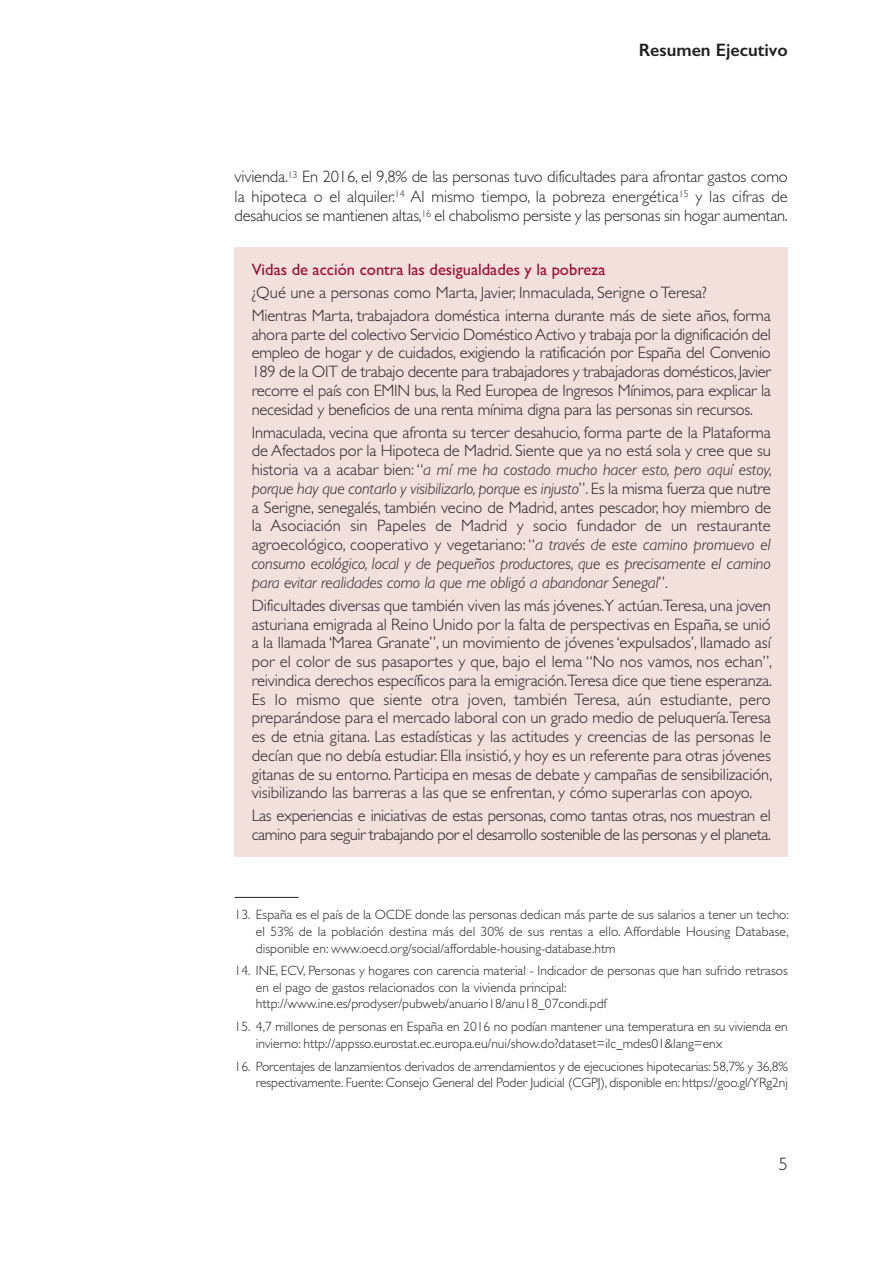
<style>
.page{position:relative;width:893px;height:1261px;background:#fff}
.page>*{position:absolute;margin:0;border:0;box-sizing:border-box;transform-origin:0 0}
.t1{font:600 18px "Gill Sans";color:#231f20}
.t2{font:300 18px "Gill Sans";color:#231f20}
.t3{font:300 16.5px/18.8px "Gill Sans";letter-spacing:-.015em;color:#231f20;text-align:justify}
.t4{font:16.5px "Gill Sans";color:#9e0732}
.t5{font:300 13.5px/16.5px "Gill Sans";color:#231f20}
.s1{font-style:italic}
</style>
<div class="page">
<hr style="left:234px;top:896px;width:64px;height:1px;background:#231f20">
<div style="left:234px;top:247px;width:553px;height:609px;background:#f2e0dd"></div>
<p class="t1" style="left:638px;top:39px;width:150px">Resumen Ejecutivo</p>
<p class="t3" style="left:234px;top:169px;width:554px;line-height:19.5px">vivienda.<sup>13</sup> En 2016, el 9,8% de las personas tuvo dificultades para afrontar gastos como la hipoteca o el alquiler.<sup>14</sup> Al mismo tiempo, la pobreza energética<sup>15</sup> y las cifras de desahucios se mantienen altas,<sup>16</sup> el chabolismo persiste y las personas sin hogar aumentan.</p>
<p class="t4" style="left:251px;top:263px;width:355px">Vidas de acción contra las desigualdades y la pobreza</p>
<p class="t3" style="left:251px;top:282px;width:520px;line-height:23px">¿Qué une a personas como Marta, Javier, Inmaculada, Serigne o Teresa?<br>Mientras Marta, trabajadora doméstica interna durante más de siete años, forma</p>
<p class="t3" style="left:251px;top:326px;width:520px">ahora parte del colectivo Servicio Doméstico Activo y trabaja por la dignificación del empleo de hogar y de cuidados, exigiendo la ratificación por España del Convenio 189 de la OIT de trabajo decente para trabajadores y trabajadoras domésticos, Javier recorre el país con EMIN bus, la Red Europea de Ingresos Mínimos, para explicar la necesidad y beneficios de una renta mínima digna para las personas sin recursos.</p>
<p class="t3" style="left:251px;top:424px;width:522px">Inmaculada, vecina que afronta su tercer desahucio, forma parte de la Plataforma de Afectados por la Hipoteca de Madrid. Siente que ya no está sola y cree que su historia va a acabar bien: “<span class="s1">a mí me ha costado mucho hacer esto, pero aquí estoy, porque hay que contarlo y visibilizarlo, porque es injusto</span>”. Es la misma fuerza que nutre a Serigne, senegalés, también vecino de Madrid, antes pescador, hoy miembro de la Asociación sin Papeles de Madrid y socio fundador de un restaurante agroecológico, cooperativo y vegetariano: “<span class="s1">a través de este camino promuevo el consumo ecológico, local y de pequeños productores, que es precisamente el camino para evitar realidades como la que me obligó a abandonar Senegal</span>”.</p>
<p class="t3" style="left:251px;top:597px;width:522px">Dificultades diversas que también viven las más jóvenes.Y actúan.Teresa, una joven asturiana emigrada al Reino Unido por la falta de perspectivas en España, se unió a la llamada ‘Marea Granate”, un movimiento de jóvenes ‘expulsados’, llamado así por el color de sus pasaportes y que, bajo el lema “No nos vamos, nos echan”, reivindica derechos específicos para la emigración.Teresa dice que tiene esperanza.<br>Es lo mismo que siente otra joven, también Teresa, aún estudiante, pero preparándose para el mercado laboral con un grado medio de peluquería.Teresa es de etnia gitana. Las estadísticas y las actitudes y creencias de las personas le decían que no debía estudiar. Ella insistió, y hoy es un referente para otras jóvenes gitanas de su entorno. Participa en mesas de debate y campañas de sensibilización, visibilizando las barreras a las que se enfrentan, y cómo superarlas con apoyo.</p>
<p class="t3" style="left:251px;top:808px;width:520px">Las experiencias e iniciativas de estas personas, como tantas otras, nos muestran el camino para seguir trabajando por el desarrollo sostenible de las personas y el planeta.</p>
<p class="t5" style="left:256px;top:908px;width:534px;text-align:justify;text-indent:-21px">13. España es el país de la OCDE donde las personas dedican más parte de sus salarios a tener un techo: el 53% de la población destina más del 30% de sus rentas a ello. Affordable Housing Database, disponible en: www.oecd.org/social/affordable-housing-database.htm</p>
<p class="t5" style="left:256px;top:964px;width:533px;text-indent:-21px">14. INE, ECV, Personas y hogares con carencia material - Indicador de personas que han sufrido retrasos en el pago de gastos relacionados con la vivienda principal: http://www.ine.es/prodyser/pubweb/anuario18/anu18_07condi.pdf</p>
<p class="t5" style="left:256px;top:1019px;width:533px;text-indent:-21px">15. 4,7 millones de personas en España en 2016 no podían mantener una temperatura en su vivienda en invierno: http://appsso.eurostat.ec.europa.eu/nui/show.do?dataset=ilc_mdes01&amp;lang=enx</p>
<p class="t5" style="left:234px;top:1059px;width:554px;text-align:right">16. Porcentajes de lanzamientos derivados de arrendamientos y de ejecuciones hipotecarias: 58,7% y 36,8% respectivamente. Fuente: Consejo General del Poder Judicial (CGPJ), disponible en: https://goo.gl/YRg2nj</p>
<p class="t2" style="left:778px;top:1157px;width:10px">5</p>
</div>
